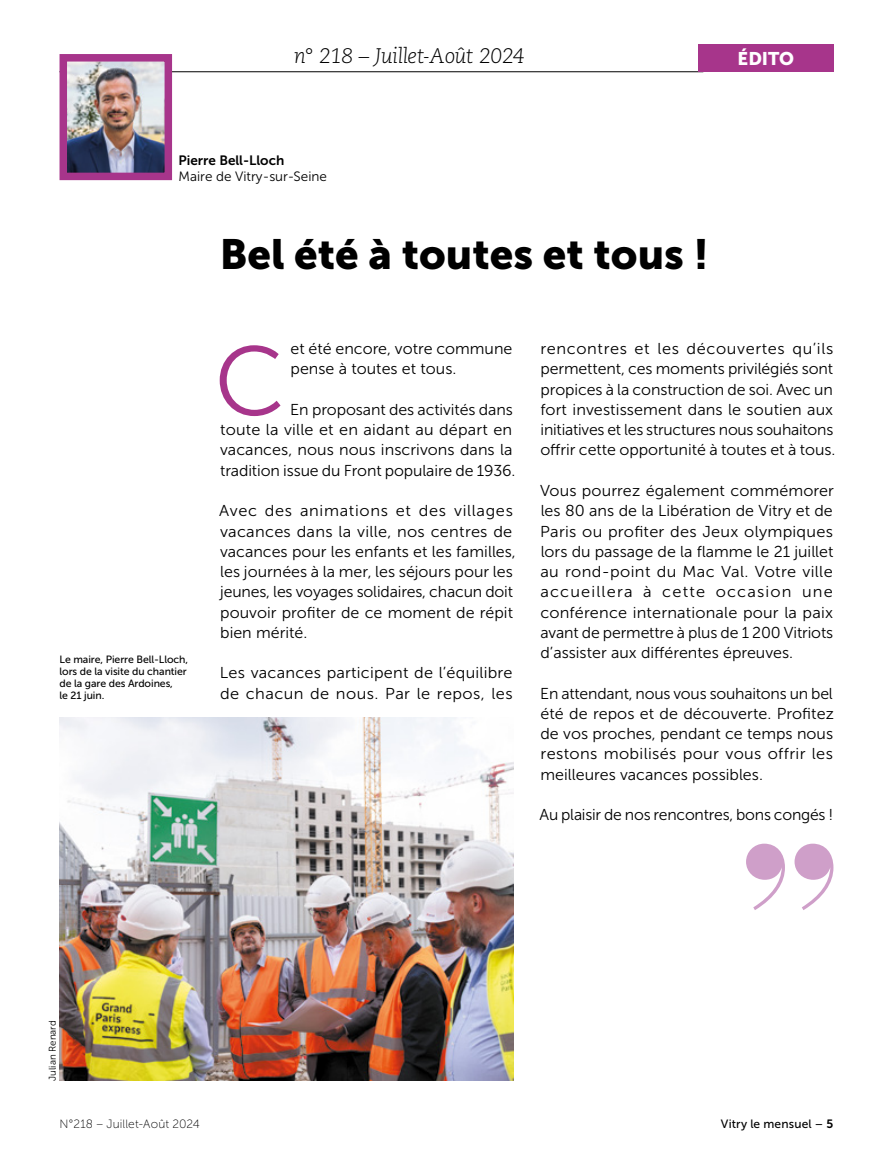
<style>
.page{position:relative;width:893px;height:1149px;background:#fff}
.page>*{position:absolute;margin:0;border:0;box-sizing:border-box;transform-origin:0 0}
.t1{font:97.35px "Museo Sans 300";color:#a7358b}
.t2{font:42px "Museo Sans 900";color:#000}
.t3{font:italic 300 21px "Caecilia LT Std";letter-spacing:-.025em;color:#000}
.t4{font:18.3px "Museo Sans 900";letter-spacing:-.005em;color:#fff}
.t5{font:15.75px/20.2px "Museo Sans 300";color:#000}
.t6{font:15.75px/20.2px "Museo Sans 300";color:#000;scale:1.04 1}
.t7{font:13.5px "Museo Sans 300";color:#000}
.t8{font:13.5px "Museo Sans 700";color:#000}
.t9{font:12px "Museo Sans 100";letter-spacing:.01em;color:#000}
.t10{font:12px "Museo Sans 500";letter-spacing:.015em;color:#000}
.t11{font:10.5px/12px "Museo Sans 500";letter-spacing:-.005em;color:#000}
.t12{font:9.75px "Museo Sans 300";color:#000}
.s1{font-family:"Museo Sans 700"}
</style>
<div class="page">
<hr style="left:60px;top:71px;width:643px;height:1px;background:#000">
<div style="left:698px;top:45px;width:135px;height:27px;background:#a7358b"></div>
<img style="left:69px;top:63px;width:94px;height:108px">
<div style="left:60px;top:54px;width:112px;height:126px;border:8px solid #a7358b"></div>
<svg style="left:746px;top:843px;width:87px;height:66px"></svg>
<img style="left:60px;top:717px;width:453px;height:363px">
<h3 class="t3" style="left:294px;top:44px;width:232px">n° 218 – Juillet-Août 2024</h3>
<p class="t4" style="left:738px;top:48px;width:58px">ÉDITO</p>
<p class="t8" style="left:179px;top:153px;width:107px">Pierre Bell-Lloch</p>
<p class="t7" style="left:179px;top:169px;width:150px">Maire de Vitry-sur-Seine</p>
<h2 class="t2" style="left:220px;top:230px;width:491px">Bel été à toutes et tous !</h2>
<p class="t11" style="left:60px;top:653px;width:130px">Le maire, Pierre Bell-Lloch, lors de la visite du chantier de la gare des Ardoines,<br>le 21 juin.</p>
<h1 class="t1" style="left:214px;top:329px;width:72px">C</h1>
<p class="t5" style="left:290px;top:338px;width:223px">et été encore, votre commune pense à toutes et tous.</p>
<p class="t5" style="left:220px;top:399px;width:297px;text-indent:70px">En proposant des activités dans toute la ville et en aidant au départ en vacances, nous nous inscrivons dans la tradition issue du Front populaire de 1936.</p>
<p class="t6" style="left:219px;top:500px;width:287px">Avec des animations et des villages vacances dans la ville, nos centres de vacances pour les enfants et les familles, les journées à la mer, les séjours pour les jeunes, les voyages solidaires, chacun doit pouvoir profiter de ce moment de répit bien mérité.</p>
<p class="t6" style="left:220px;top:662px;width:283px">Les vacances participent de l’équilibre de chacun de nous. Par le repos, les</p>
<p class="t6" style="left:540px;top:338px;width:285px">rencontres et les découvertes qu’ils permettent, ces moments privilégiés sont propices à la construction de soi. Avec un fort investissement dans le soutien aux initiatives et les structures nous souhaitons offrir cette opportunité à toutes et à tous.</p>
<p class="t5" style="left:540px;top:480px;width:296px;text-align:justify">Vous pourrez également commémorer les 80 ans de la Libération de Vitry et de Paris ou profiter des Jeux olympiques lors du passage de la flamme le 21 juillet au rond-point du Mac Val. Votre ville accueillera à cette occasion une conférence internationale pour la paix avant de permettre à plus de 1 200 Vitriots d’assister aux différentes épreuves.</p>
<p class="t5" style="left:540px;top:683px;width:295px;text-align:justify">En attendant, nous vous souhaitons un bel été de repos et de découverte. Profitez de vos proches, pendant ce temps nous restons mobilisés pour vous offrir les meilleures vacances possibles.</p>
<p class="t5" style="left:539px;top:804px;width:295px">Au plaisir de nos rencontres, bons congés !</p>
<p class="t12" style="left:47px;top:1080px;width:62px;rotate:-90deg">Julian Renard</p>
<p class="t9" style="left:60px;top:1116px;width:142px">N°218 – Juillet-Août 2024</p>
<p class="t10" style="left:721px;top:1116px;width:114px">Vitry le mensuel – <span class="s1">5</span></p>
</div>
